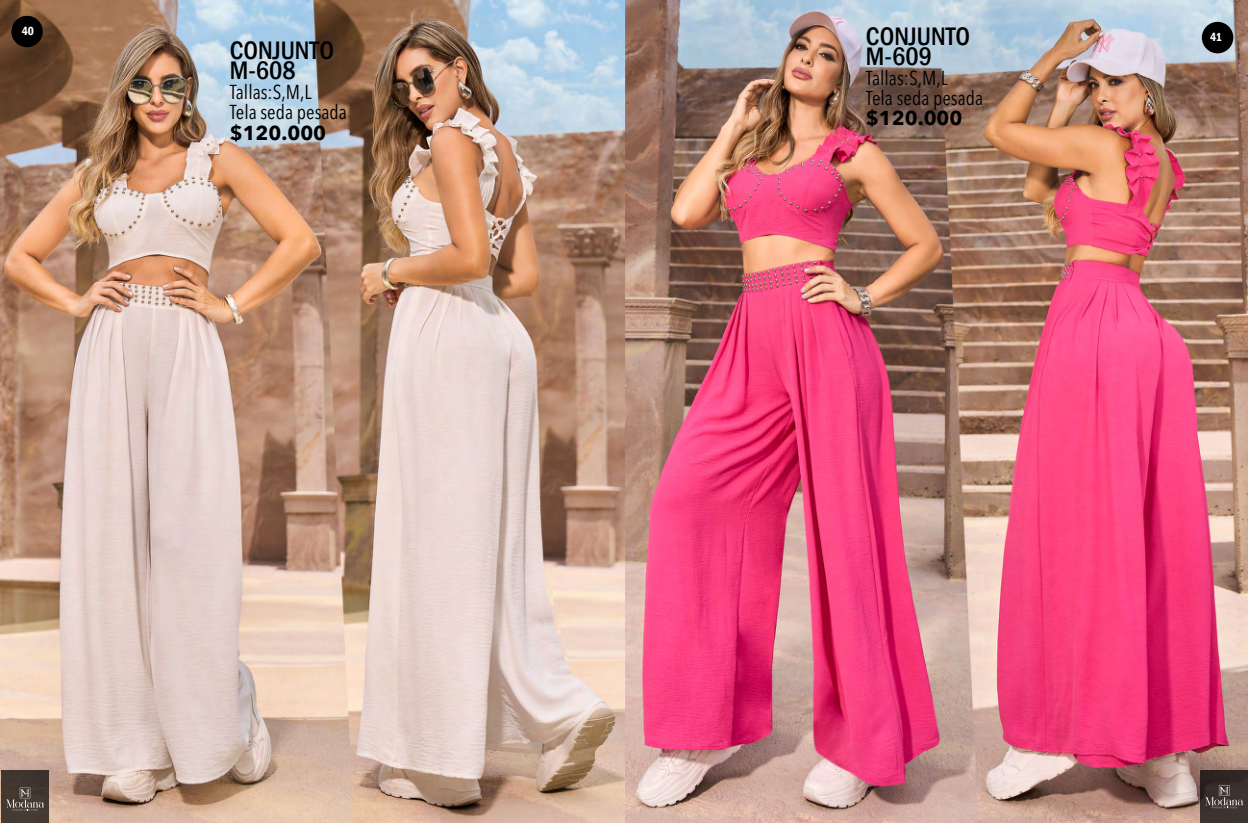
<style>
.page{position:relative;width:1248px;height:823px;background:#fff}
.page>*{position:absolute;margin:0;border:0;box-sizing:border-box;transform-origin:0 0}
.t1{font:500 condensed 26px/20px "Franklin Gothic";color:#000}
.t2{font:condensed 20px/20px "Avenir Next LT Pro";color:#000}
.t3{font:700 20px "Avenir Next LT Pro";color:#000}
.t4{font:600 condensed 12px "Franklin Gothic";color:#fff}
</style>
<div class="page">
<img style="left:0;top:0;width:1247px;height:822px">
<div style="left:11px;top:16px;width:32px;height:31px;background:#000;border-radius:50%"></div>
<div style="left:1201px;top:22px;width:32px;height:31px;background:#000;border-radius:50%"></div>
<div style="left:1px;top:770px;width:48px;height:52px;background:#423730"></div>
<svg style="left:1200px;top:770px;width:47px;height:52px;fill:#3b302c"></svg>
<svg style="left:6px;top:787px;width:38px;height:23px"></svg>
<svg style="left:1205px;top:784px;width:37px;height:23px"></svg>
<p class="t4" style="left:22px;top:23px;width:14px">40</p>
<h1 class="t1" style="left:230px;top:40px;width:106px">CONJUNTO<br>M-608</h1>
<p class="t2" style="left:230px;top:82px;width:119px">Tallas:S,M,L<br>Tela seda pesada</p>
<p class="t3" style="left:230px;top:120px;width:98px">$120.000</p>
<h1 class="t1" style="left:865px;top:26px;width:106px">CONJUNTO<br>M-609</h1>
<p class="t2" style="left:865px;top:68px;width:119px">Tallas:S,M,L<br>Tela seda pesada</p>
<p class="t3" style="left:865px;top:106px;width:98px">$120.000</p>
<p class="t4" style="left:1209px;top:29px;width:13px">41</p>
</div>
